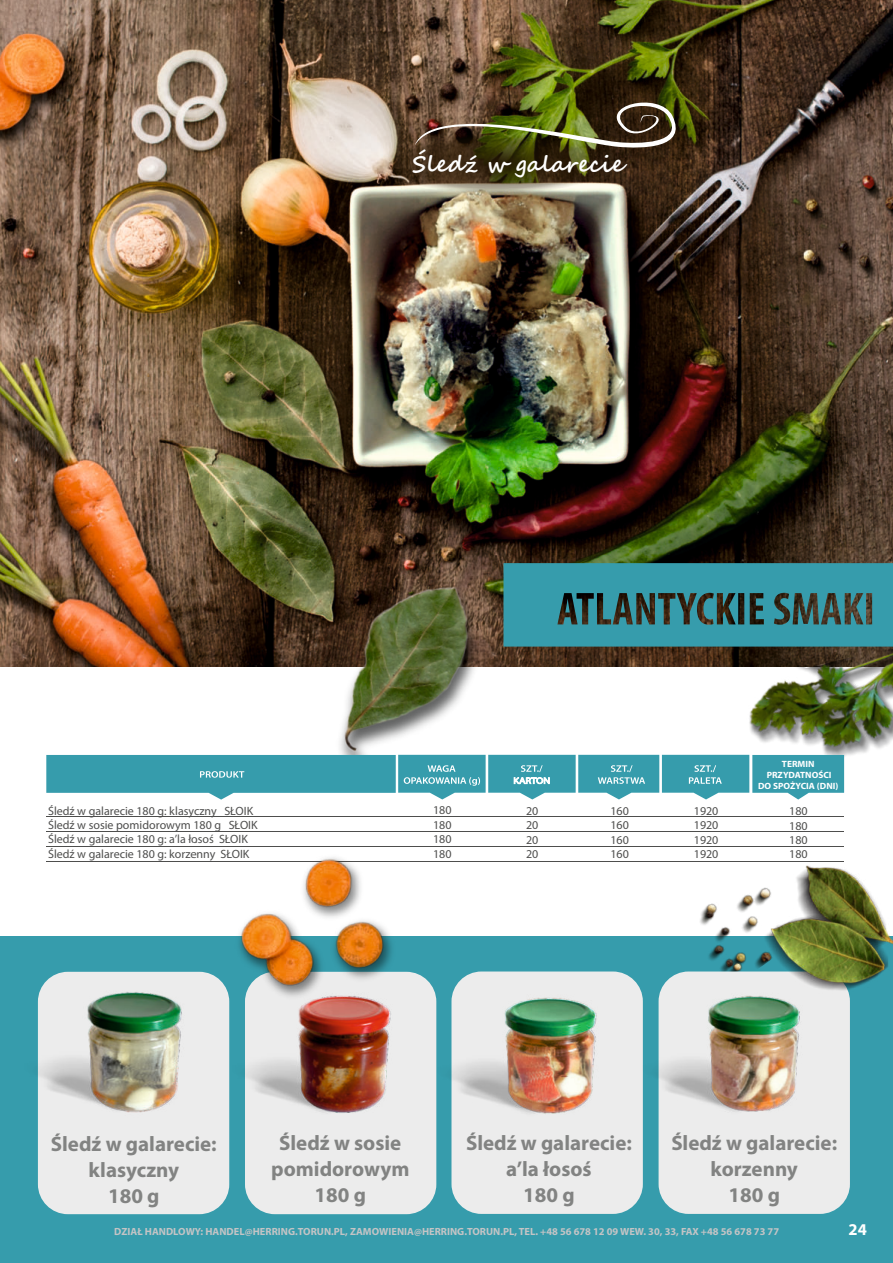
<style>
.page{position:relative;width:893px;height:1263px;background:#fff}
.page>*{position:absolute;margin:0;border:0;box-sizing:border-box;transform-origin:0 0}
.t1{font:700 22.5px "Segoe Script";color:#fff}
.t2{font:700 21px/26px "Myriad Pro";color:#828382;text-align:center}
.t3{font:700 16.5px "Myriad Pro";color:#fff}
.t4{font:12px/14.4px "Myriad Pro";color:#4e4e4d;text-align:justify}
.t5{font:700 10.35px "Myriad Pro";color:#c4c4c5}
.t6{font:700 9.15px/11.2px "Myriad Pro";color:#fff;text-align:center}
</style>
<div class="page">
<div style="left:0;top:937px;width:893px;height:326px;background:#369cac"></div>
<div style="left:451px;top:971px;width:192px;height:243px;background:#ececec;border-radius:30px"></div>
<div style="left:38px;top:972px;width:191px;height:242px;background:#ececec;border-radius:30px"></div>
<img style="left:0;top:0;width:893px;height:667px">
<hr style="left:46px;top:816px;width:797px;height:1px;background:#4e4e4d">
<hr style="left:46px;top:831px;width:797px;height:1px;background:#4e4e4d">
<svg style="left:553px;top:563px;width:340px;height:84px"></svg>
<svg style="left:308px;top:549px;width:245px;height:206px"></svg>
<img style="left:324px;top:559px;width:208px;height:196px">
<img style="left:436px;top:988px;width:207px;height:141px">
<img style="left:728px;top:643px;width:165px;height:140px">
<img style="left:687px;top:894px;width:70px;height:77px">
<svg style="left:46px;top:755px;width:798px;height:45px"></svg>
<img style="left:383px;top:134px;width:227px;height:60px;border-radius:50%">
<img style="left:415px;top:91px;width:273px;height:58px">
<div style="left:245px;top:972px;width:191px;height:242px;background:#ececec;border-radius:30px"></div>
<div style="left:659px;top:971px;width:191px;height:243px;background:#ececec;border-radius:30px"></div>
<img style="left:638px;top:986px;width:162px;height:141px">
<img style="left:229px;top:986px;width:211px;height:141px">
<img style="left:37px;top:985px;width:196px;height:140px">
<hr style="left:46px;top:846px;width:797px;height:1px;background:#4e4e4d">
<hr style="left:46px;top:861px;width:797px;height:1px;background:#4e4e4d">
<svg style="left:194px;top:936px;width:234px;height:92px"></svg>
<img style="left:206px;top:857px;width:206px;height:149px">
<img style="left:757px;top:846px;width:136px;height:167px">
<h1 class="t1" style="left:412px;top:146px;width:213px">Śledź w galarecie</h1>
<p class="t6" style="left:758px;top:758px;width:82px">TERMIN<br>PRZYDATNOŚCI<br>DO SPOŻYCIA (DNI)</p>
<p class="t4" style="left:48px;top:803px;width:211px;text-align:left">Śledź w galarecie 180 g: klasyczny SŁOIK Śledź w sosie pomidorowym 180 g SŁOIK Śledź w galarecie 180 g: a’la łosoś SŁOIK Śledź w galarecie 180 g: korzenny SŁOIK</p>
<p class="t4" style="left:433px;top:803px;width:20px">180<br>180<br>180<br>180</p>
<p class="t4" style="left:526px;top:803px;width:14px">20<br>20<br>20<br>20</p>
<p class="t4" style="left:610px;top:803px;width:20px">160<br>160<br>160<br>160</p>
<p class="t4" style="left:694px;top:804px;width:26px">1920<br>1920<br>1920<br>1920</p>
<p class="t4" style="left:789px;top:804px;width:20px">180<br>180<br>180<br>180</p>
<h2 class="t2" style="left:51px;top:1130px;width:167px">Śledź w galarecie: klasyczny<br>180 g</h2>
<h2 class="t2" style="left:271px;top:1129px;width:140px">Śledź w sosie pomidorowym<br>180 g</h2>
<h2 class="t2" style="left:671px;top:1129px;width:167px">Śledź w galarecie: korzenny<br>180 g</h2>
<h2 class="t2" style="left:466px;top:1129px;width:167px">Śledź w galarecie: a’la łosoś<br>180 g</h2>
<p class="t5" style="left:114px;top:1225px;width:666px">DZIAŁ HANDLOWY: HANDEL@HERRING.TORUN.PL, ZAMOWIENIA@HERRING.TORUN.PL, TEL. +48 56 678 12 09 WEW. 30, 33, FAX +48 56 678 73 77</p>
<h3 class="t3" style="left:848px;top:1219px;width:20px">24</h3>
</div>
